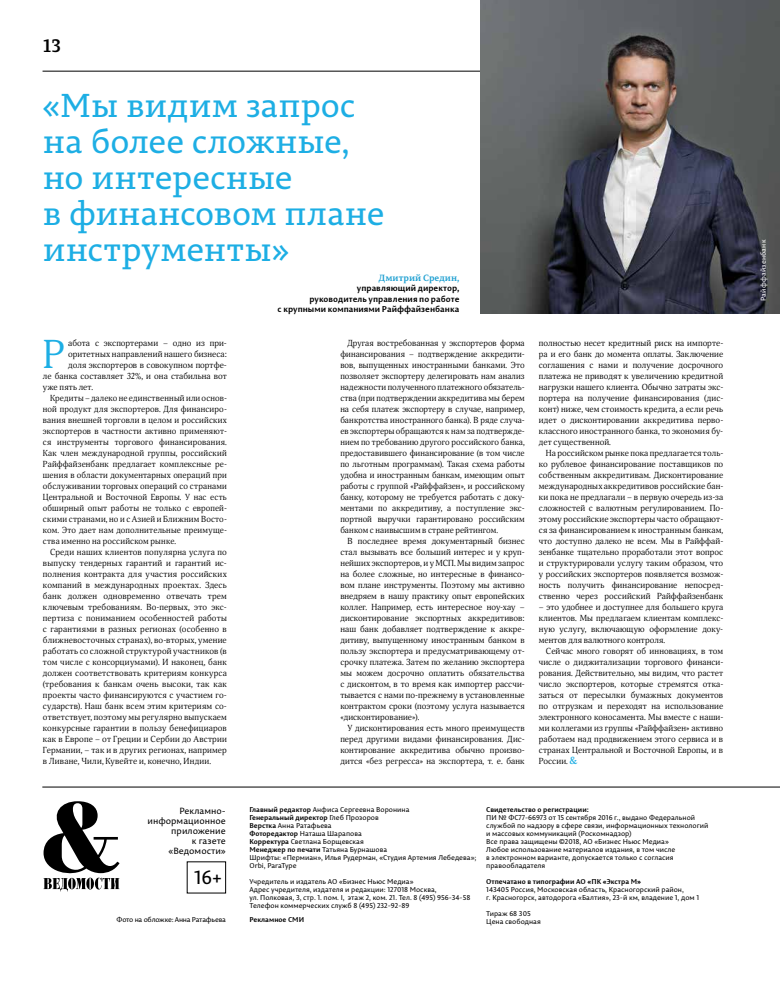
<style>
.page{position:relative;width:780px;height:987px;background:#fff}
.page>*{position:absolute;margin:0;border:0;box-sizing:border-box;transform-origin:0 0}
.t1{font:39.1px "Orbi";color:#1daee4}
.t2{font:33px/36px "Permian Slab Serif Typeface";color:#1daee4}
.t3{font:19px "Permian Sans Typeface";color:#000}
.t4{font:700 18px "Permian Slab Serif Typeface";color:#000}
.t5{font:9px/10px "Permian Sans Typeface";color:#000;text-align:right}
.t6{font:700 9px "Permian Serif Typeface";letter-spacing:.005em;color:#1d9fd1}
.t7{font:8.5px/11px "Orbi";letter-spacing:.015em;color:#000;text-align:justify}
.t8{font:700 8.5px/10.5px "Permian Sans Typeface";letter-spacing:.005em;color:#000;text-align:right}
.t9{font:7px/8px "Permian Sans Typeface";color:#000}
.t10{font:700 7px "Permian Sans Typeface";color:#000}
.t11{font:7px "Permian Sans Typeface";letter-spacing:-.03em;color:#000}
.t12{font:7px "Permian Sans Typeface";letter-spacing:.025em;color:#fff}
.s1{font-weight:700;font-size:10px;color:#1daee4}
.s2{font-weight:700}
</style>
<div class="page">
<hr style="left:43px;top:71px;width:737px;height:1px;background:#000">
<svg style="left:43px;top:801px;width:76px;height:90px"></svg>
<hr style="left:42px;top:786px;width:738px;height:1px;background:#000">
<img style="left:480px;top:0;width:300px;height:313px">
<h3 class="t4" style="left:43px;top:30px;width:19px">13</h3>
<h2 class="t2" style="left:43px;top:86px;width:343px">«Мы видим запрос на более сложные, но интересные<br>в финансовом плане инструменты»</h2>
<p class="t6" style="left:379px;top:270px;width:82px">Дмитрий Средин,</p>
<p class="t8" style="left:277px;top:282px;width:183px">управляющий директор,<br>руководитель управления по работе<br>с крупными компаниями Райффайзенбанка</p>
<h1 class="t1" style="left:43px;top:328px;width:24px">Р</h1>
<p class="t7" style="left:68px;top:337px;width:160px">абота с экспортерами – одно из при-</p>
<p class="t7" style="left:68px;top:348px;width:160px">оритетных направлений нашего бизнеса:</p>
<p class="t7" style="left:68px;top:359px;width:160px">доля экспортеров в совокупном портфе-</p>
<p class="t7" style="left:43px;top:370px;width:185px">ле банка составляет 32%, и она стабильна вот</p>
<p class="t7" style="left:43px;top:381px;width:52px">уже пять лет.</p>
<p class="t7" style="left:50px;top:392px;width:178px">Кредиты – далеко не единственный или основ-</p>
<p class="t7" style="left:43px;top:403px;width:185px">ной продукт для экспортеров. Для финансиро-</p>
<p class="t7" style="left:43px;top:414px;width:185px">вания внешней торговли в целом и российских</p>
<p class="t7" style="left:43px;top:425px;width:185px">экспортеров в частности активно применяют-</p>
<p class="t7" style="left:43px;top:436px;width:185px">ся инструменты торгового финансирования.</p>
<p class="t7" style="left:43px;top:447px;width:185px">Как член международной группы, российский</p>
<p class="t7" style="left:43px;top:458px;width:185px">Райффайзенбанк предлагает комплексные ре-</p>
<p class="t7" style="left:43px;top:469px;width:185px">шения в области документарных операций при</p>
<p class="t7" style="left:43px;top:480px;width:185px">обслуживании торговых операций со странами</p>
<p class="t7" style="left:43px;top:491px;width:185px">Центральной и Восточной Европы. У нас есть</p>
<p class="t7" style="left:43px;top:502px;width:185px">обширный опыт работы не только с европей-</p>
<p class="t7" style="left:43px;top:513px;width:185px">скими странами, но и с Азией и Ближним Восто-</p>
<p class="t7" style="left:43px;top:524px;width:185px">ком. Это дает нам дополнительные преимуще-</p>
<p class="t7" style="left:43px;top:535px;width:135px">ства именно на российском рынке.</p>
<p class="t7" style="left:50px;top:546px;width:178px">Среди наших клиентов популярна услуга по</p>
<p class="t7" style="left:43px;top:557px;width:185px">выпуску тендерных гарантий и гарантий ис-</p>
<p class="t7" style="left:43px;top:568px;width:185px">полнения контракта для участия российских</p>
<p class="t7" style="left:43px;top:579px;width:185px">компаний в международных проектах. Здесь</p>
<p class="t7" style="left:43px;top:590px;width:185px">банк должен одновременно отвечать трем</p>
<p class="t7" style="left:43px;top:601px;width:185px">ключевым требованиям. Во-первых, это экс-</p>
<p class="t7" style="left:43px;top:612px;width:185px">пертиза с пониманием особенностей работы</p>
<p class="t7" style="left:43px;top:623px;width:185px">с гарантиями в разных регионах (особенно в</p>
<p class="t7" style="left:43px;top:634px;width:185px">ближневосточных странах), во-вторых, умение</p>
<p class="t7" style="left:43px;top:645px;width:185px">работать со сложной структурой участников (в</p>
<p class="t7" style="left:43px;top:656px;width:185px">том числе с консорциумами). И наконец, банк</p>
<p class="t7" style="left:43px;top:667px;width:185px">должен соответствовать критериям конкурса</p>
<p class="t7" style="left:43px;top:678px;width:185px">(требования к банкам очень высоки, так как</p>
<p class="t7" style="left:43px;top:689px;width:185px">проекты часто финансируются с участием го-</p>
<p class="t7" style="left:43px;top:700px;width:185px">сударств). Наш банк всем этим критериям со-</p>
<p class="t7" style="left:43px;top:711px;width:185px">ответствует, поэтому мы регулярно выпускаем</p>
<p class="t7" style="left:43px;top:722px;width:185px">конкурсные гарантии в пользу бенефициаров</p>
<p class="t7" style="left:43px;top:733px;width:185px">как в Европе – от Греции и Сербии до Австрии</p>
<p class="t7" style="left:43px;top:744px;width:185px">Германии, – так и в других регионах, например</p>
<p class="t7" style="left:43px;top:755px;width:170px">в Ливане, Чили, Кувейте и, конечно, Индии.</p>
<p class="t7" style="left:340px;top:337px;width:186px;text-indent:7px">Другая востребованная у экспортеров форма финансирования – подтверждение аккредити&shy;вов, выпущенных иностранными банками. Это позволяет экспортеру делегировать нам анализ надежности полученного платежного обязатель&shy;ства (при подтверждении аккредитива мы берем на себя платеж экспортеру в случае, например, банкротства иностранного банка). В ряде случа&shy;ев экспортеры обращаются к нам за подтвержде&shy;нием по требованию другого российского банка, предоставившего финансирование (в том числе по льготным программам). Такая схема работы удобна и иностранным банкам, имеющим опыт работы с группой «Райффайзен», и российскому банку, которому не требуется работать с доку&shy;ментами по аккредитиву, а поступление экс&shy;портной выручки гарантировано российским банком с наивысшим в стране рейтингом.</p>
<p class="t7" style="left:340px;top:535px;width:186px;text-indent:7px">В последнее время документарный бизнес стал вызывать все больший интерес и у круп&shy;нейших экспортеров, и у МСП. Мы видим запрос на более сложные, но интересные в финансо&shy;вом плане инструменты. Поэтому мы активно внедряем в нашу практику опыт европейских коллег. Например, есть интересное ноу-хау – дисконтирование экспортных аккредитивов: наш банк добавляет подтверждение к аккре&shy;дитиву, выпущенному иностранным банком в пользу экспортера и предусматривающему от&shy;срочку платежа. Затем по желанию экспортера мы можем досрочно оплатить обязательства с дисконтом, в то время как импортер рассчи&shy;тывается с нами по-прежнему в установленные контрактом сроки (поэтому услуга называется «дисконтирование»).</p>
<p class="t7" style="left:340px;top:722px;width:186px;text-indent:7px">У дисконтирования есть много преимуществ перед другими видами финансирования. Дис&shy;контирование аккредитива обычно произво&shy;дится «без регресса» на экспортера, т. е. банк</p>
<p class="t7" style="left:539px;top:337px;width:186px">полностью несет кредитный риск на импорте&shy;ра и его банк до момента оплаты. Заключение соглашения с нами и получение досрочного платежа не приводят к увеличению кредитной нагрузки нашего клиента. Обычно затраты экс&shy;портера на получение финансирования (дис&shy;конт) ниже, чем стоимость кредита, а если речь идет о дисконтировании аккредитива перво&shy;классного иностранного банка, то экономия бу&shy;дет существенной.</p>
<p class="t7" style="left:539px;top:447px;width:186px;text-indent:7px">На российском рынке пока предлагается толь&shy;ко рублевое финансирование поставщиков по собственным аккредитивам. Дисконтирование международных аккредитивов российские бан&shy;ки пока не предлагали – в первую очередь из-за сложностей с валютным регулированием. По&shy;этому российские экспортеры часто обращают&shy;ся за финансированием к иностранным банкам, что доступно далеко не всем. Мы в Райффай&shy;зенбанке тщательно проработали этот вопрос и структурировали услугу таким образом, что у российских экспортеров появляется возмож&shy;ность получить финансирование непосред&shy;ственно через российский Райффайзенбанк</p>
<p class="t7" style="left:539px;top:601px;width:186px">– это удобнее и доступнее для большего круга клиентов. Мы предлагаем клиентам комплекс&shy;ную услугу, включающую оформление доку&shy;ментов для валютного контроля.</p>
<p class="t7" style="left:539px;top:645px;width:186px;text-indent:7px">Сейчас много говорят об инновациях, в том числе о диджитализации торгового финанси&shy;рования. Действительно, мы видим, что растет число экспортеров, которые стремятся отка&shy;заться от пересылки бумажных документов по отгрузкам и переходят на использование электронного коносамента. Мы вместе с наши&shy;ми коллегами из группы «Райффайзен» активно работаем над продвижением этого сервиса и в странах Центральной и Восточной Европы, и в России. <span class="s1">&amp;</span></p>
<p class="t5" style="left:147px;top:806px;width:80px">Рекламно&shy;информационное приложение<br>к газете «Ведомости»</p>
<h3 class="t3" style="left:194px;top:862px;width:29px">16+</h3>
<p class="t11" style="left:117px;top:913px;width:111px">Фото на обложке: Анна Ратафьева</p>
<p class="t9" style="left:249px;top:805px;width:228px"><span class="s2">Главный редактор</span> Анфиса Сергеевна Воронина<br><span class="s2">Генеральный директор</span> Глеб Прозоров<br><span class="s2">Верстка</span> Анна Ратафьева<br><span class="s2">Фоторедактор</span> Наташа Шарапова<br><span class="s2">Корректура</span> Светлана Борщевская<br><span class="s2">Менеджер по печати</span> Татьяна Бурнашова<br>Шрифты: «Пермиан», Илья Рудерман, «Студия Артемия Лебедева»; Orbi, ParaType</p>
<p class="t9" style="left:249px;top:877px;width:222px">Учредитель и издатель АО «Бизнес Ньюс Медиа»<br>Адрес учредителя, издателя и редакции: 127018 Москва,<br>ул. Полковая, 3, стр. 1. пом. I, этаж 2, ком. 21. Тел. 8 (495) 956-34-58<br>Телефон коммерческих служб 8 (495) 232-92-89</p>
<p class="t10" style="left:249px;top:913px;width:56px">Рекламное СМИ</p>
<p class="t10" style="left:486px;top:803px;width:104px">Свидетельство о регистрации:</p>
<p class="t9" style="left:486px;top:813px;width:223px">ПИ № ФС77-66973 от 15 сентября 2016 г., выдано Федеральной службой по надзору в сфере связи, информационных технологий и массовых коммуникаций (Роскомнадзор)<br>Все права защищены ©2018, АО «Бизнес Ньюс Медиа»<br>Любое использование материалов издания, в том числе<br>в электронном варианте, допускается только с согласия правообладателя</p>
<p class="t10" style="left:486px;top:875px;width:156px">Отпечатано в типографии АО «ПК «Экстра М»</p>
<p class="t9" style="left:486px;top:885px;width:214px">143405 Россия, Московская область, Красногорский район,<br>г. Красногорск, автодорога «Балтия», 23-й км, владение 1, дом 1</p>
<p class="t9" style="left:486px;top:909px;width:56px">Тираж 68 305<br>Цена свободная</p>
<p class="t12" style="left:757px;top:301px;width:63px;rotate:-90deg">Райффайзенбанк</p>
</div>
